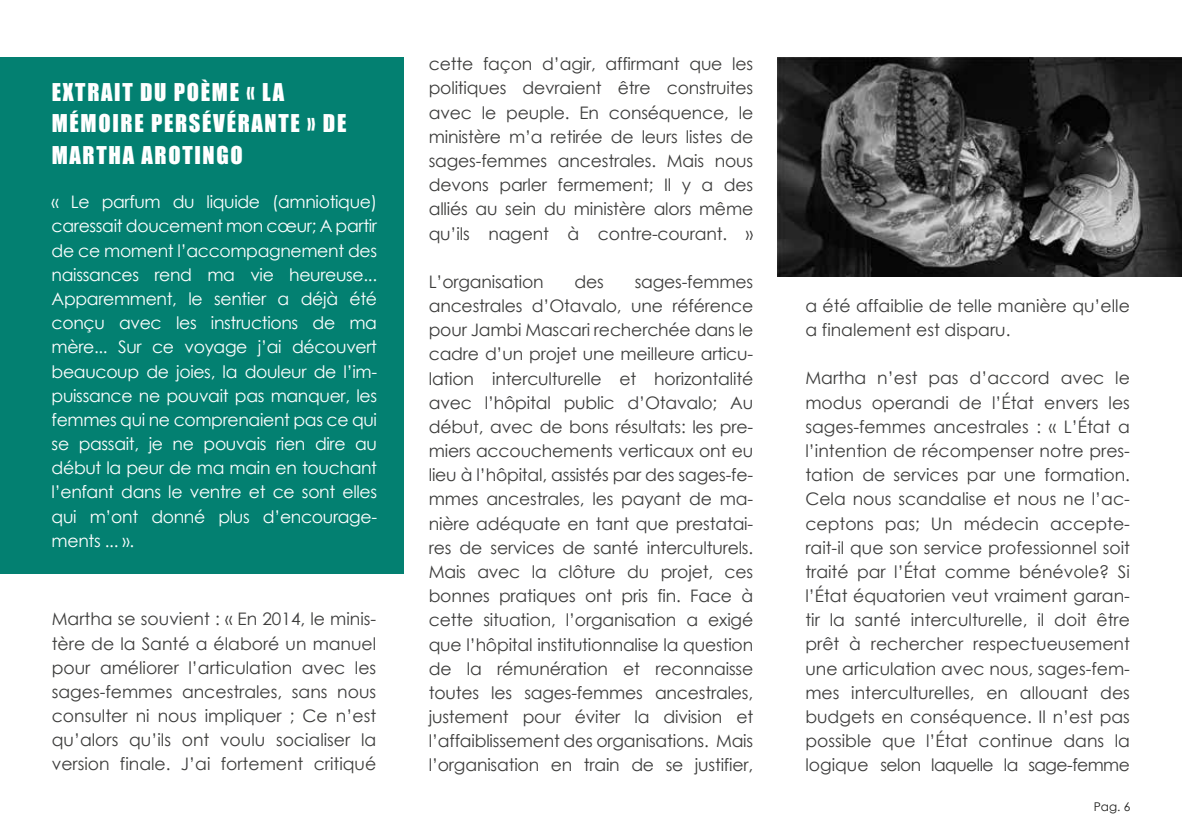
<style>
.page{position:relative;width:1182px;height:831px;background:#fff}
.page>*{position:absolute;margin:0;border:0;box-sizing:border-box;transform-origin:0 0}
.t1{font:22.5px/31.5px "Impact";letter-spacing:.075em;color:#fff}
.t2{font:17.25px/24.2px "Century Gothic";color:#3c3c3b;text-align:justify}
.t3{font:17.25px/24.2px "Century Gothic";letter-spacing:-.02em;color:#fff;text-align:justify}
.t4{font:17.1px "Century Gothic";letter-spacing:-.03em;color:#3c3c3b}
.t5{font:12px "Century Gothic";color:#1d1d1b}
.s1{font-size:17.25px}
</style>
<div class="page">
<img style="left:778px;top:57px;width:404px;height:219px">
<div style="left:0;top:57px;width:404px;height:516px;background:#038071"></div>
<h1 class="t1" style="left:52px;top:75px;width:296px">EXTRAIT DU POÈME « LA<br>MÉMOIRE PERSÉVÉRANTE » DE<br>MARTHA AROTINGO</h1>
<p class="t3" style="left:52px;top:189px;width:327px">« Le parfum du liquide (amniotique) caressait doucement mon cœur; A partir de ce moment l’accompagnement des naissances rend ma vie heureuse...<br>Apparemment, le sentier a déjà été conçu avec les instructions de ma mère... Sur ce voyage j’ai découvert beaucoup de joies, la douleur de l’im&shy;puissance ne pouvait pas manquer, les femmes qui ne comprenaient pas ce qui se passait, je ne pouvais rien dire au début la peur de ma main en touchant l’enfant dans le ventre et ce sont elles qui m’ont donné plus d’encourage&shy;ments ... ».</p>
<p class="t2" style="left:52px;top:606px;width:326px">Martha se souvient : « En 2014, le minis&shy;tère de la Santé a élaboré un manuel pour améliorer l’articulation avec les sages-femmes ancestrales, sans nous consulter ni nous impliquer ; Ce n’est qu’alors qu’ils ont voulu socialiser la version finale. J’ai fortement critiqué</p>
<p class="t2" style="left:429px;top:52px;width:326px">cette façon d’agir, affirmant que les politiques devraient être construites avec le peuple. En conséquence, le ministère m’a retirée de leurs listes de sages-femmes ancestrales. Mais nous devons parler fermement; Il y a des alliés au sein du ministère alors même qu’ils nagent à contre-courant. »</p>
<p class="t2" style="left:429px;top:269px;width:117px">L’organisation</p>
<p class="t2" style="left:575px;top:269px;width:31px">des</p>
<p class="t2" style="left:429px;top:269px;width:326px;text-indent:206px">sages-femmes ancestrales d’Otavalo, une référence pour Jambi Mascari recherchée dans le cadre d’un projet une meilleure articu&shy;lation interculturelle et horizontalité avec l’hôpital public d’Otavalo; Au début, avec de bons résultats: les pre&shy;miers accouchements verticaux ont eu lieu à l’hôpital, assistés par des sages-fe&shy;mmes ancestrales, les payant de ma&shy;nière adéquate en tant que prestatai&shy;res de services de santé interculturels.<br>Mais avec la clôture du projet, ces bonnes pratiques ont pris fin. Face à cette situation, l’organisation a exigé que l’hôpital institutionnalise la question de la rémunération et reconnaisse toutes les sages-femmes ancestrales, justement pour éviter la division et l’affaiblissement des organisations. Mais l’organisation en train de se justifier,</p>
<p class="t2" style="left:805px;top:293px;width:326px">a été affaiblie de telle manière qu’elle a finalement est disparu.</p>
<p class="t2" style="left:805px;top:365px;width:326px">Martha n’est pas d’accord avec le modus operandi de l’État envers les sages-femmes ancestrales : « L’État a l’intention de récompenser notre pres&shy;tation de services par une formation.<br>Cela nous scandalise et nous ne l’ac&shy;ceptons pas; Un médecin accepte&shy;rait-il que son service professionnel soit traité par l’État comme bénévole? Si l’État équatorien veut vraiment garan&shy;tir la santé interculturelle, il doit être prêt à rechercher respectueusement une articulation avec nous, sages-fem&shy;mes interculturelles, en allouant des budgets en conséquence. Il n’est pas possible que l’État continue dans la</p>
<p class="t4" style="left:805px;top:752px;width:326px"><span class="s1">logique</span> selon laquelle la sage-femme</p>
<p class="t5" style="left:1094px;top:797px;width:38px">Pag. 6</p>
</div>
